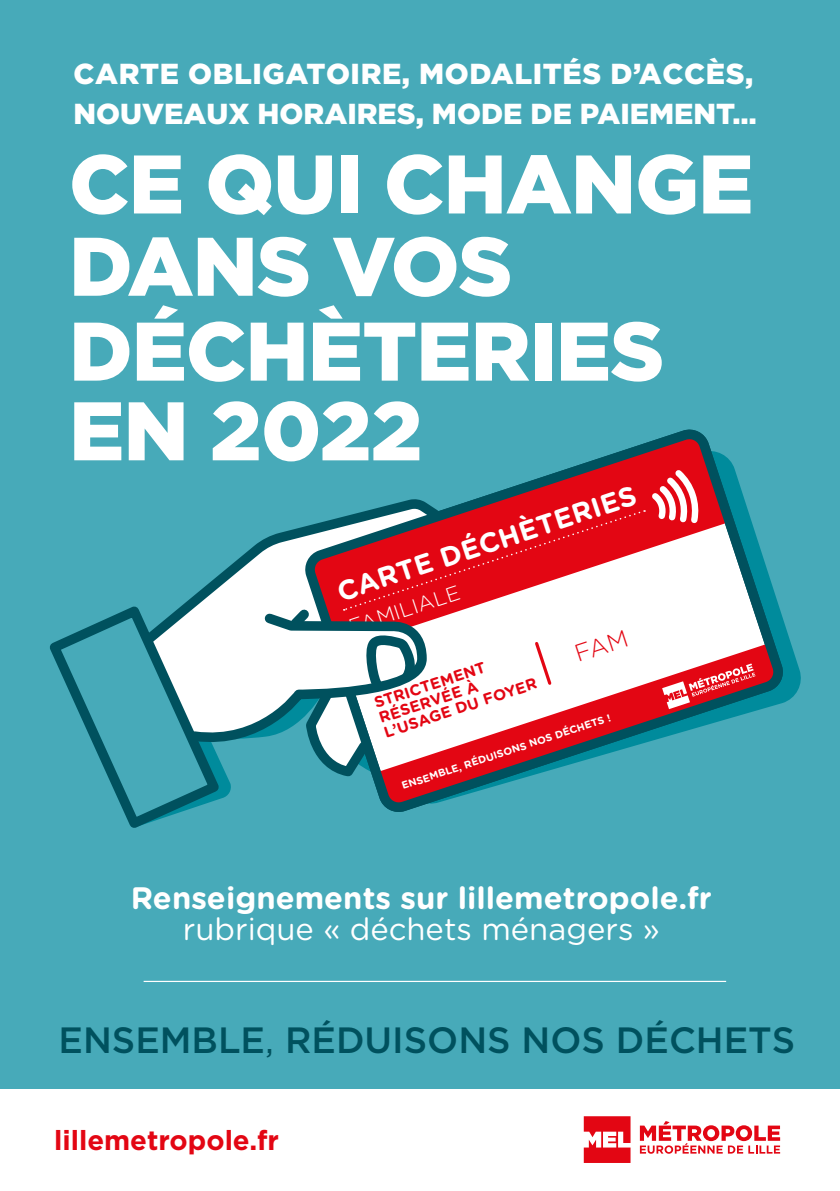
<style>
.page{position:relative;width:840px;height:1191px;background:#fff}
.page>*{position:absolute;margin:0;border:0;box-sizing:border-box;transform-origin:0 0}
.t1{font:900 82.8px/82.2px "Gotham";letter-spacing:-.01em;color:#fff}
.t2{font:500 36.6px "Gotham";color:#00515e}
.t3{font:700 31px "Gotham Rounded";color:#fff}
.t4{font:31px "Gotham Rounded";color:#fff}
.t5{font:900 28.8px/40.4px "Gotham";color:#fff}
.t6{font:700 27.6px "Gotham Rounded";color:#fff}
.t7{font:700 27.4px "Gotham";color:#e30613}
.t8{font:300 20.8px "Gotham Rounded";color:#fff}
.t9{font:700 15.6px/15.6px "Gotham Rounded";color:#e30613}
.t10{font:700 10.4px "Gotham Rounded";color:#fff}
.s1{font-weight:400}
</style>
<div class="page">
<div style="left:0;top:0;width:839px;height:1191px;background:#47aab9"></div>
<div style="left:0;top:1089px;width:839px;height:102px;background:#fff"></div>
<svg style="left:374px;top:429px;width:417px;height:383px"></svg>
<svg style="left:50px;top:606px;width:176px;height:222px"></svg>
<svg style="left:135px;top:605px;width:48px;height:47px"></svg>
<svg style="left:583px;top:1116px;width:47px;height:47px"></svg>
<svg style="left:639px;top:1121px;width:140px;height:32px"></svg>
<hr style="left:143px;top:980px;width:582px;height:2px;background:#fff">
<svg style="left:183px;top:464px;width:572px;height:318px"></svg>
<p class="t5" style="left:73px;top:53px;width:684px">CARTE OBLIGATOIRE, MODALITÉS D’ACCÈS,<br>NOUVEAUX HORAIRES, MODE DE PAIEMENT…</p>
<h1 class="t1" style="left:69px;top:142px;width:685px">CE QUI CHANGE<br>DANS VOS<br>DÉCHÈTERIES<br>EN 2022</h1>
<p class="t6" style="left:331px;top:572px;width:315px;rotate:-18deg">CARTE DÉCHÈTERIES</p>
<p class="t8" style="left:345px;top:614px;width:117px;rotate:-18deg">FAMILIALE</p>
<p class="t9" style="left:372px;top:695px;width:162px;rotate:-18deg">STRICTEMENT<br>RÉSERVÉE À<br>L’USAGE DU FOYER</p>
<p class="t10" style="left:399px;top:778px;width:221px;rotate:-18deg">ENSEMBLE, RÉDUISONS NOS DÉCHETS !</p>
<p class="t3" style="left:131px;top:875px;width:582px">Renseignements sur lillemetropole.fr</p>
<p class="t4" style="left:183px;top:907px;width:478px">rubrique « déchets ménagers »</p>
<p class="t2" style="left:59px;top:1016px;width:737px">ENSEMBLE<span class="s1">,</span> RÉDUISONS NOS DÉCHETS</p>
<p class="t7" style="left:54px;top:1122px;width:226px">lillemetropole.fr</p>
</div>
